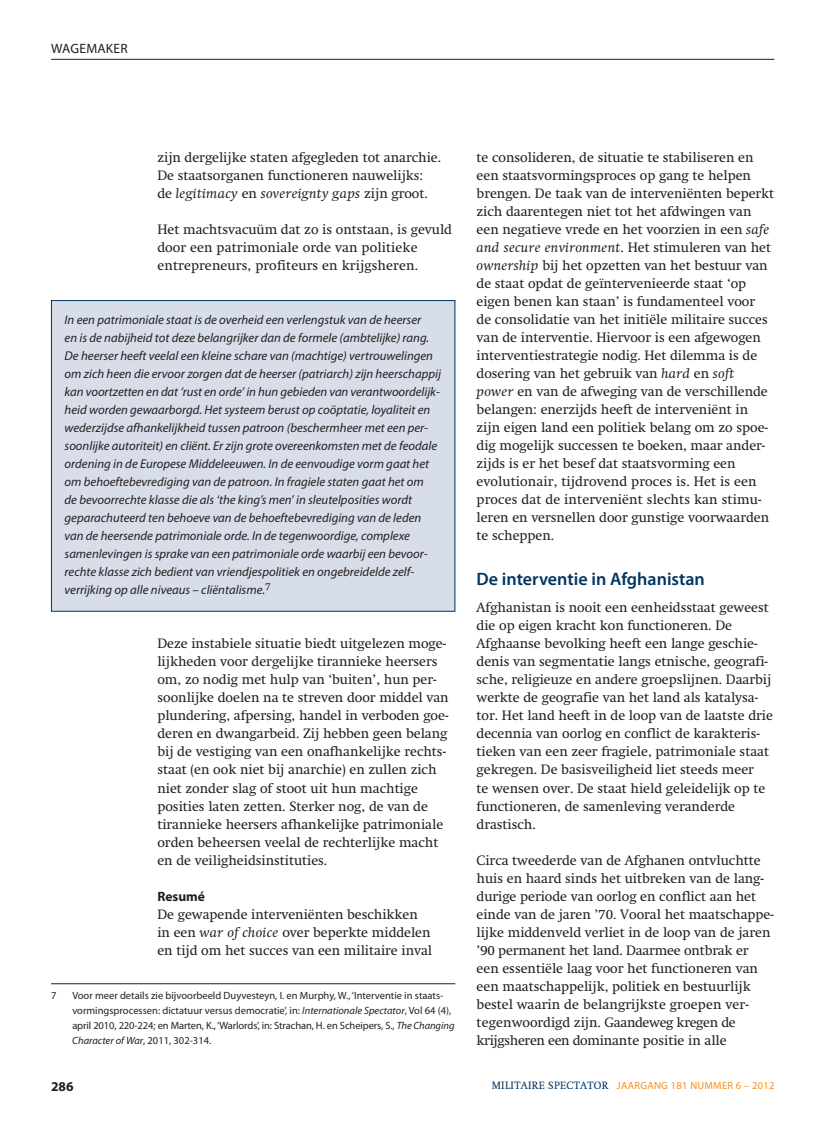
<style>
.page{position:relative;width:817px;height:1136px;background:#fff}
.page>*{position:absolute;margin:0;border:0;box-sizing:border-box;transform-origin:0 0}
.t1{font:600 18px "Myriad Pro";color:#003562}
.t2{font:13.5px/18px "Swift";color:#231f20}
.t3{font:700 13.5px "Myriad Pro";color:#231f20}
.t4{font:13.5px "Myriad Pro";letter-spacing:.02em;color:#231f20}
.t5{font:italic 12.75px/18px "Myriad Pro";color:#231f20}
.t6{font:10.5px/15px "Myriad Pro";color:#231f20}
.t7{font:10.5px "Myriad Pro";letter-spacing:.025em;color:#f68f1e}
.s1{font-style:italic}
.s2{font-family:"Swift";color:#003562}
</style>
<div class="page">
<hr style="left:51px;top:59px;width:723px;height:1px;background:#231f20">
<hr style="left:51px;top:983px;width:404px;height:1px;background:#231f20">
<div style="left:52px;top:301px;width:402px;height:310px;background:#d7dde9"></div>
<div style="left:51px;top:300px;width:404px;height:311px;border:1px solid #003562"></div>
<p class="t4" style="left:51px;top:43px;width:78px">WAGEMAKER</p>
<p class="t2" style="left:157px;top:150px;width:285px">zijn dergelijke staten afgegleden tot anarchie.<br>De staatsorganen functioneren nauwelijks: de <span class="s1">legitimacy</span> en <span class="s1">sovereignty gaps</span> zijn groot.</p>
<p class="t2" style="left:157px;top:222px;width:296px">Het machtsvacuüm dat zo is ontstaan, is gevuld door een patrimoniale orde van politieke entrepreneurs, profiteurs en krijgsheren.</p>
<p class="t5" style="left:65px;top:312px;width:378px">In een patrimoniale staat is de overheid een verlengstuk van de heerser<br>en is de nabijheid tot deze belangrijker dan de formele (ambtelijke) rang.<br>De heerser heeft veelal een kleine schare van (machtige) vertrouwelingen om zich heen die ervoor zorgen dat de heerser (patriarch) zijn heerschappij kan voortzetten en dat ‘rust en orde’ in hun gebieden van verantwoordelijk&shy;heid worden gewaarborgd. Het systeem berust op coöptatie, loyaliteit en wederzijdse afhankelijkheid tussen patroon (beschermheer met een per&shy;soonlijke autoriteit) en cliënt. Er zijn grote overeenkomsten met de feodale ordening in de Europese Middeleeuwen. In de eenvoudige vorm gaat het om behoeftebevrediging van de patroon. In fragiele staten gaat het om<br>de bevoorrechte klasse die als ‘the king’s men’ in sleutelposities wordt geparachuteerd ten behoeve van de behoeftebevrediging van de leden van de heersende patrimoniale orde. In de tegenwoordige, complexe samenlevingen is sprake van een patrimoniale orde waarbij een bevoor&shy;rechte klasse zich bedient van vriendjespolitiek en ongebreidelde zelf&shy;verrijking op alle niveaus – cliëntalisme.<sup>7</sup></p>
<p class="t2" style="left:157px;top:636px;width:293px">Deze instabiele situatie biedt uitgelezen moge&shy;lijkheden voor dergelijke tirannieke heersers om, zo nodig met hulp van ‘buiten’, hun per&shy;soonlijke doelen na te streven door middel van plundering, afpersing, handel in verboden goe&shy;deren en dwangarbeid. Zij hebben geen belang bij de vestiging van een onafhankelijke rechts&shy;staat (en ook niet bij anarchie) en zullen zich niet zonder slag of stoot uit hun machtige posities laten zetten. Sterker nog, de van de tirannieke heersers afhankelijke patrimoniale orden beheersen veelal de rechterlijke macht en de veiligheidsinstituties.</p>
<p class="t3" style="left:157px;top:890px;width:49px">Resumé</p>
<p class="t2" style="left:157px;top:906px;width:276px">De gewapende interveniënten beschikken in een <span class="s1">war of choice</span> over beperkte middelen en tijd om het succes van een militaire inval</p>
<p class="t6" style="left:51px;top:988px;width:7px">7</p>
<p class="t6" style="left:72px;top:988px;width:384px">Voor meer details zie bijvoorbeeld Duyvesteyn, I. en Murphy, W., ‘Interventie in staats&shy;vormingsprocessen: dictatuur versus democratie’, in: <span class="s1">Internationale Spectator</span>, Vol 64 (4), april 2010, 220-224; en Marten, K., ‘Warlords’, in: Strachan, H. en Scheipers, S., <span class="s1">The Changing Character of War</span>, 2011, 302-314.</p>
<p class="t2" style="left:476px;top:150px;width:299px">te consolideren, de situatie te stabiliseren en een staatsvormingsproces op gang te helpen brengen. De taak van de interveniënten beperkt zich daarentegen niet tot het afdwingen van een negatieve vrede en het voorzien in een <span class="s1">safe and secure environment</span>. Het stimuleren van het <span class="s1">ownership</span> bij het opzetten van het bestuur van de staat opdat de geïntervenieerde staat ‘op eigen benen kan staan’ is fundamenteel voor<br>de consolidatie van het initiële militaire succes van de interventie. Hiervoor is een afgewogen interventiestrategie nodig. Het dilemma is de dosering van het gebruik van <span class="s1">hard</span> en <span class="s1">soft power</span> en van de afweging van de verschillende belangen: enerzijds heeft de interveniënt in zijn eigen land een politiek belang om zo spoe&shy;dig mogelijk successen te boeken, maar ander&shy;zijds is er het besef dat staatsvorming een evolutionair, tijdrovend proces is. Het is een proces dat de interveniënt slechts kan stimu&shy;leren en versnellen door gunstige voorwaarden te scheppen.</p>
<h1 class="t1" style="left:476px;top:572px;width:230px">De interventie in Afghanistan</h1>
<p class="t2" style="left:476px;top:600px;width:298px">Afghanistan is nooit een eenheidsstaat geweest die op eigen kracht kon functioneren. De Afghaanse bevolking heeft een lange geschie&shy;denis van segmentatie langs etnische, geografi&shy;sche, religieuze en andere groepslijnen. Daarbij werkte de geografie van het land als katalysa&shy;tor. Het land heeft in de loop van de laatste drie decennia van oorlog en conflict de karakteris&shy;tieken van een zeer fragiele, patrimoniale staat gekregen. De basisveiligheid liet steeds meer<br>te wensen over. De staat hield geleidelijk op te functioneren, de samenleving veranderde drastisch.</p>
<p class="t2" style="left:476px;top:852px;width:298px">Circa tweederde van de Afghanen ontvluchtte huis en haard sinds het uitbreken van de lang&shy;durige periode van oorlog en conflict aan het einde van de jaren ’70. Vooral het maatschappe&shy;lijke middenveld verliet in de loop van de jaren ’90 permanent het land. Daarmee ontbrak er een essentiële laag voor het functioneren van een maatschappelijk, politiek en bestuurlijk bestel waarin de belangrijkste groepen ver&shy;tegenwoordigd zijn. Gaandeweg kregen de krijgsheren een dominante positie in alle</p>
<p class="t3" style="left:51px;top:1081px;width:24px">286</p>
<p class="t7" style="left:491px;top:1080px;width:284px"><span class="s2">MILITAIRE SPECTATOR</span> JAARGANG 181 NUMMER 6 – 2012</p>
</div>
